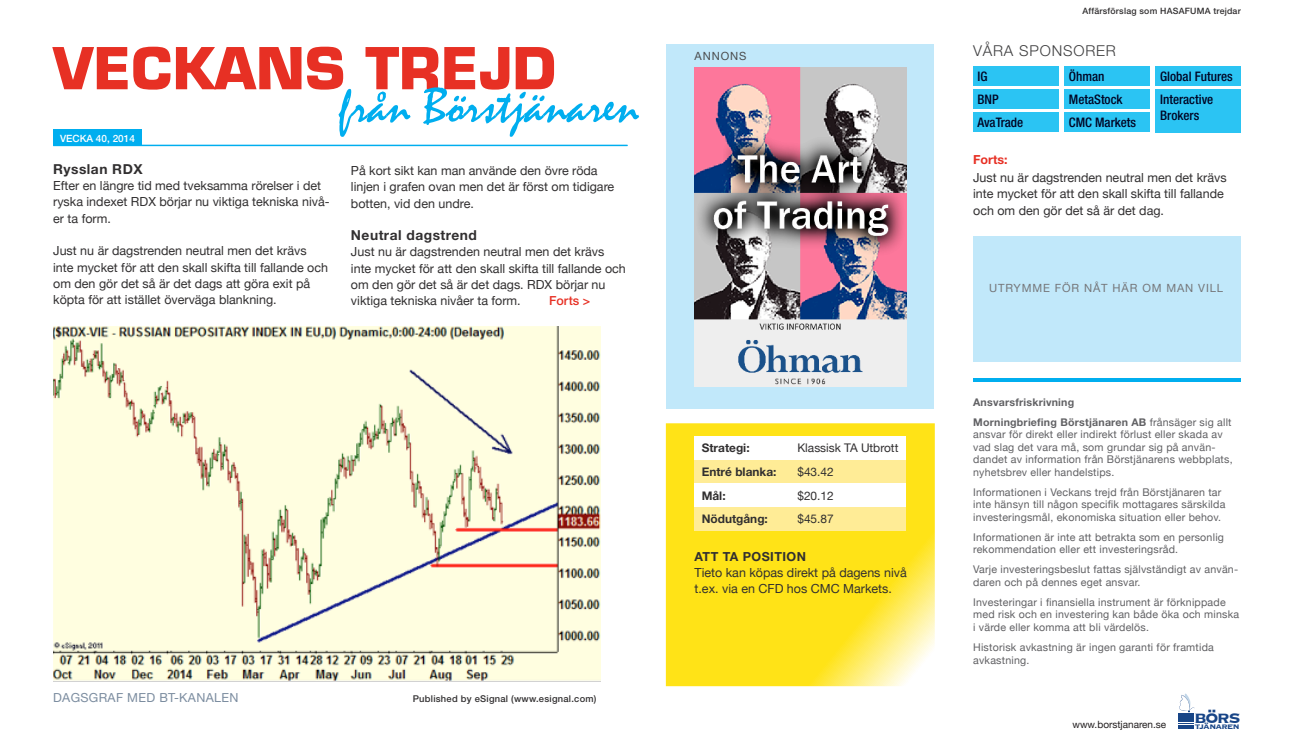
<style>
.page{position:relative;width:1294px;height:745px;background:#fff}
.page>*{position:absolute;margin:0;border:0;box-sizing:border-box;transform-origin:0 0}
.t1{font:700 56.25px "Eurostile";color:#e73024}
.t2{font:50.62px "Mistral";color:#00aeef}
.t3{font:300 15px "Helvetica Neue";letter-spacing:.055em;color:#3e3e3f}
.rub_till_bröd{font:700 13.75px "Helvetica Neue";letter-spacing:.035em;color:#312f30}
.sponsorer{font:500 condensed 13.12px/16.2px "Helvetica Neue";color:#000424}
.bröd{font:12.5px/16.2px "Helvetica Neue";color:#312f30}
.t4{font:12.5px "Helvetica Neue";letter-spacing:.025em;color:#7c8da0}
.bröd-2{font:700 12.5px "Helvetica Neue";letter-spacing:.035em;color:#312f30}
.bröd-3{font:700 12.5px "Helvetica Neue";color:#e73024}
.bröd-4{font:500 12.5px "Helvetica Neue";color:#e73024}
.bröd-5{font:11.88px "Helvetica Neue";color:#312f30}
.bröd-6{font:700 11.88px "Helvetica Neue";color:#312f30}
.t5{font:11.25px "Helvetica Neue";letter-spacing:.075em;color:#757679}
.t6{font:11.25px "Helvetica Neue";letter-spacing:.075em;color:#4b4c4d}
.t7{font:10.62px/12.5px "Helvetica Neue";letter-spacing:.02em;color:#616164}
.t8{font:700 10.62px/20px "Helvetica Neue";letter-spacing:.02em;color:#616164}
.t9{font:700 10.25px "Copperplate";color:#184587}
.t10{font:10px "Helvetica Neue";color:#231f20}
.datum{font:500 10px "Helvetica Neue";color:#fff}
.t11{font:500 9.38px "Helvetica Neue";letter-spacing:.025em;color:#312f30}
.t12{font:500 8.75px "Helvetica Neue";letter-spacing:.025em;color:#312f30}
.s1{font-weight:400}
</style>
<div class="page">
<svg style="left:1178px;top:725px;width:15px;height:3px"></svg>
<svg style="left:1178px;top:693px;width:16px;height:29px"></svg>
<div style="left:666px;top:44px;width:268px;height:364px;background:#c1e8fa"></div>
<hr style="left:973px;top:378px;width:267px;height:4px;background:#00aeef">
<svg style="left:666px;top:423px;width:268px;height:262px;background:#ffe52a"></svg>
<div style="left:694px;top:436px;width:212px;height:23px;background:#fff"></div>
<div style="left:694px;top:459px;width:212px;height:24px;background:#ffec96"></div>
<div style="left:694px;top:483px;width:212px;height:23px;background:#fff"></div>
<div style="left:694px;top:506px;width:212px;height:24px;background:#ffec96"></div>
<div style="left:53px;top:130px;width:89px;height:15px;background:#00aeef"></div>
<img style="left:53px;top:326px;width:548px;height:354px">
<div style="left:973px;top:236px;width:267px;height:125px;background:#c1e8fa"></div>
<hr style="left:53px;top:145px;width:574px;height:1px;background:#00aeef">
<img style="left:694px;top:67px;width:212px;height:319px">
<div style="left:1155px;top:103px;width:85px;height:29px;background:#2bc4f3"></div>
<div style="left:1064px;top:112px;width:85px;height:20px;background:#2bc4f3"></div>
<div style="left:973px;top:112px;width:85px;height:20px;background:#2bc4f3"></div>
<div style="left:973px;top:66px;width:85px;height:20px;background:#2bc4f3"></div>
<div style="left:1064px;top:66px;width:85px;height:20px;background:#2bc4f3"></div>
<div style="left:1155px;top:66px;width:85px;height:20px;background:#2bc4f3"></div>
<div style="left:973px;top:89px;width:85px;height:20px;background:#2bc4f3"></div>
<div style="left:1064px;top:89px;width:85px;height:20px;background:#2bc4f3"></div>
<div style="left:1155px;top:89px;width:85px;height:20px;background:#2bc4f3"></div>
<h1 class="t1" style="left:53px;top:34px;width:504px">VECKANS TREJD</h1>
<h2 class="t2" style="left:339px;top:78px;width:301px">från Börstjänaren</h2>
<p class="datum" style="left:60px;top:132px;width:76px">VECKA 40, 2014</p>
<p class="rub_till_bröd" style="left:53px;top:160px;width:91px">Rysslan RDX</p>
<p class="bröd" style="left:53px;top:178px;width:278px">Efter en längre tid med tveksamma rörelser i det ryska indexet RDX börjar nu viktiga tekniska nivå&shy;er ta form.</p>
<p class="bröd" style="left:53px;top:243px;width:276px">Just nu är dagstrenden neutral men det krävs inte mycket för att den skall skifta till fallande och om den gör det så är det dags att göra exit på köpta för att istället överväga blankning.</p>
<p class="bröd" style="left:351px;top:163px;width:265px">På kort sikt kan man använde den övre röda linjen i grafen ovan men det är först om tidigare botten, vid den undre.</p>
<p class="rub_till_bröd" style="left:351px;top:226px;width:127px">Neutral dagstrend</p>
<p class="bröd" style="left:351px;top:244px;width:276px">Just nu är dagstrenden neutral men det krävs inte mycket för att den skall skifta till fallande och om den gör det så är det dags. RDX börjar nu viktiga tekniska nivåer ta form.</p>
<p class="bröd-4" style="left:549px;top:293px;width:43px">Forts &gt;</p>
<p class="t4" style="left:53px;top:689px;width:187px">DAGSGRAF MED BT-KANALEN</p>
<p class="t11" style="left:413px;top:692px;width:185px">Published by eSignal (www.esignal.com)</p>
<p class="t6" style="left:694px;top:48px;width:53px">ANNONS</p>
<p class="bröd-6" style="left:701px;top:440px;width:49px">Strategi:</p>
<p class="bröd-6" style="left:701px;top:464px;width:76px">Entré blanka:</p>
<p class="bröd-6" style="left:701px;top:487px;width:25px">Mål:</p>
<p class="bröd-6" style="left:701px;top:511px;width:68px">Nödutgång:</p>
<p class="bröd-2" style="left:694px;top:548px;width:113px">ATT TA POSITION</p>
<p class="bröd" style="left:694px;top:564px;width:214px">Tieto kan köpas direkt på dagens nivå t.ex. via en CFD hos CMC Markets.</p>
<p class="bröd-5" style="left:797px;top:439px;width:102px">Klassisk TA Utbrott</p>
<p class="bröd-5" style="left:797px;top:463px;width:38px">$43.42</p>
<p class="bröd-5" style="left:797px;top:486px;width:38px">$20.12</p>
<p class="bröd-5" style="left:797px;top:510px;width:38px">$45.87</p>
<p class="t12" style="left:1082px;top:6px;width:160px">Affärsförslag som HASAFUMA trejdar</p>
<p class="t3" style="left:973px;top:42px;width:144px">VÅRA SPONSORER</p>
<p class="sponsorer" style="left:977px;top:68px;width:11px">IG</p>
<p class="sponsorer" style="left:1068px;top:68px;width:37px">Öhman</p>
<p class="sponsorer" style="left:1160px;top:68px;width:74px">Global Futures</p>
<p class="sponsorer" style="left:977px;top:91px;width:23px">BNP</p>
<p class="sponsorer" style="left:1068px;top:91px;width:55px">MetaStock</p>
<p class="sponsorer" style="left:1160px;top:91px;width:55px">Interactive<br>Brokers</p>
<p class="sponsorer" style="left:977px;top:114px;width:47px">AvaTrade</p>
<p class="sponsorer" style="left:1068px;top:114px;width:69px">CMC Markets</p>
<p class="bröd-3" style="left:973px;top:152px;width:36px">Forts:</p>
<p class="bröd" style="left:973px;top:170px;width:255px">Just nu är dagstrenden neutral men det krävs inte mycket för att den skall skifta till fallande och om den gör det så är det dag.</p>
<p class="t5" style="left:989px;top:280px;width:235px">UTRYMME FÖR NÅT HÄR OM MAN VILL</p>
<p class="t8" style="left:973px;top:391px;width:260px">Ansvarsfriskrivning<br>Morningbriefing Börstjänaren AB <span class="s1">frånsäger sig allt</span></p>
<p class="t7" style="left:973px;top:428px;width:261px">ansvar för direkt eller indirekt förlust eller skada av vad slag det vara må, som grundar sig på använ&shy;dandet av information från Börstjänarens webbplats, nyhetsbrev eller handelstips.</p>
<p class="t7" style="left:973px;top:486px;width:254px">Informationen i Veckans trejd från Börstjänaren tar inte hänsyn till någon specifik mottagares särskilda investeringsmål, ekonomiska situation eller behov.</p>
<p class="t7" style="left:973px;top:531px;width:252px">Informationen är inte att betrakta som en personlig rekommendation eller ett investeringsråd.</p>
<p class="t7" style="left:973px;top:563px;width:266px">Varje investeringsbeslut fattas självständigt av använ&shy;daren och på dennes eget ansvar.</p>
<p class="t7" style="left:973px;top:596px;width:267px">Investeringar i finansiella instrument är förknippade med risk och en investering kan både öka och minska i värde eller komma att bli värdelös.</p>
<p class="t7" style="left:973px;top:641px;width:242px">Historisk avkastning är ingen garanti för framtida avkastning.</p>
<p class="t10" style="left:1072px;top:717px;width:95px">www.borstjanaren.se</p>
<p class="t9" style="left:1193px;top:718px;width:48px"><sup>b</sup>t j ä<sup>ö</sup>n a<sup>r</sup>r e n<sup>s</sup></p>
</div>
